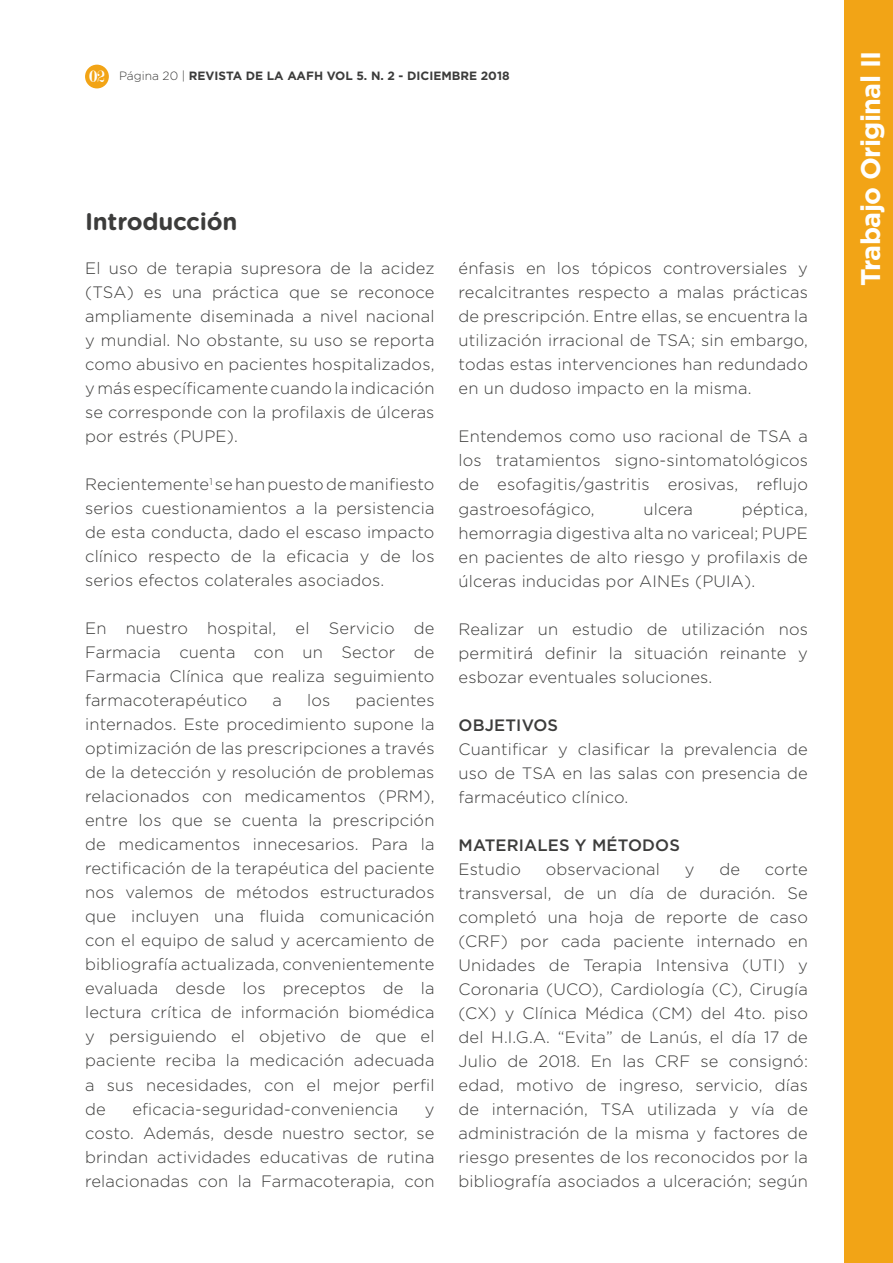
<style>
.page{position:relative;width:893px;height:1263px;background:#fff}
.page>*{position:absolute;margin:0;border:0;box-sizing:border-box;transform-origin:0 0}
.t1{font:700 27px "Gotham";letter-spacing:-.025em;color:#fff}
.t2{font:700 24px "Gotham Rounded";letter-spacing:-.01em;color:#3c3c3b}
.t3{font:300 16.5px/24px "Gotham";letter-spacing:.01em;color:#3c3c3b;text-align:justify}
.t4{font:500 16.5px "Gotham";letter-spacing:.01em;color:#3c3c3b}
.t5{font:700 12px "Gotham";color:#3c3c3b}
.s1{font-family:"Modern";font-weight:400;font-size:18px;color:#fff}
.s2{font-weight:300}
</style>
<div class="page">
<div style="left:85px;top:65px;width:24px;height:23px;background:#f2a416;border-radius:50%"></div>
<div style="left:844px;top:0;width:49px;height:1263px;background:#f2a416"></div>
<p class="t5" style="left:89px;top:68px;width:422px"><span class="s1">02</span> <span class="s2">Página 20 |</span> REVISTA DE LA AAFH VOL 5. N. 2 - DICIEMBRE 2018</p>
<h2 class="t2" style="left:85px;top:203px;width:154px">Introducción</h2>
<p class="t3" style="left:85px;top:256px;width:351px">El uso de terapia supresora de la acidez (TSA) es una práctica que se reconoce ampliamente diseminada a nivel nacional y mundial. No obstante, su uso se reporta como abusivo en pacientes hospitalizados, y más específicamente cuando la indicación se corresponde con la profilaxis de úlceras por estrés (PUPE).</p>
<p class="t3" style="left:85px;top:472px;width:351px">Recientemente<sup>1</sup> se han puesto de manifiesto serios cuestionamientos a la persistencia de esta conducta, dado el escaso impacto clínico respecto de la eficacia y de los serios efectos colaterales asociados.</p>
<p class="t3" style="left:85px;top:616px;width:351px">En nuestro hospital, el Servicio de Farmacia cuenta con un Sector de Farmacia Clínica que realiza seguimiento farmacoterapéutico</p>
<p class="t3" style="left:272px;top:688px;width:11px">a</p>
<p class="t3" style="left:307px;top:688px;width:25px">los</p>
<p class="t3" style="left:85px;top:688px;width:351px;text-indent:270px">pacientes internados. Este procedimiento supone la optimización de las prescripciones a través de la detección y resolución de problemas relacionados con medicamentos (PRM), entre los que se cuenta la prescripción de medicamentos innecesarios. Para la rectificación de la terapéutica del paciente nos valemos de métodos estructurados que incluyen una fluida comunicación con el equipo de salud y acercamiento de bibliografía actualizada, convenientemente evaluada desde los preceptos de la lectura crítica de información biomédica y persiguiendo el objetivo de que el paciente reciba la medicación adecuada a sus necesidades, con el mejor perfil de</p>
<p class="t3" style="left:132px;top:1096px;width:267px">eficacia-seguridad-conveniencia</p>
<p class="t3" style="left:85px;top:1096px;width:351px;text-indent:340px">y costo. Además, desde nuestro sector, se brindan actividades educativas de rutina relacionadas con la Farmacoterapia, con</p>
<p class="t3" style="left:459px;top:256px;width:351px">énfasis en los tópicos controversiales y recalcitrantes respecto a malas prácticas de prescripción. Entre ellas, se encuentra la utilización irracional de TSA; sin embargo, todas estas intervenciones han redundado en un dudoso impacto en la misma.</p>
<p class="t3" style="left:459px;top:424px;width:351px">Entendemos como uso racional de TSA a los tratamientos signo-sintomatológicos de esofagitis/gastritis erosivas, reflujo gastroesofágico,</p>
<p class="t3" style="left:643px;top:496px;width:51px">ulcera</p>
<p class="t3" style="left:459px;top:496px;width:351px;text-indent:283px">péptica, hemorragia digestiva alta no variceal; PUPE en pacientes de alto riesgo y profilaxis de úlceras inducidas por AINEs (PUIA).</p>
<p class="t3" style="left:459px;top:616px;width:351px">Realizar un estudio de utilización nos permitirá definir la situación reinante y esbozar eventuales soluciones.</p>
<p class="t4" style="left:459px;top:714px;width:101px">OBJETIVOS</p>
<p class="t3" style="left:459px;top:736px;width:351px">Cuantificar y clasificar la prevalencia de uso de TSA en las salas con presencia de farmacéutico clínico.</p>
<p class="t4" style="left:459px;top:834px;width:223px">MATERIALES Y MÉTODOS</p>
<p class="t3" style="left:459px;top:856px;width:64px">Estudio</p>
<p class="t3" style="left:546px;top:856px;width:116px">observacional</p>
<p class="t3" style="left:685px;top:856px;width:11px">y</p>
<p class="t3" style="left:719px;top:856px;width:22px">de</p>
<p class="t3" style="left:459px;top:856px;width:351px;text-indent:306px">corte transversal, de un día de duración. Se completó una hoja de reporte de caso (CRF) por cada paciente internado en Unidades de Terapia Intensiva (UTI) y Coronaria (UCO), Cardiología (C), Cirugía (CX) y Clínica Médica (CM) del 4to. piso del H.I.G.A. “Evita” de Lanús, el día 17 de Julio de 2018. En las CRF se consignó: edad, motivo de ingreso, servicio, días de internación, TSA utilizada y vía de administración de la misma y factores de riesgo presentes de los reconocidos por la bibliografía asociados a ulceración; según</p>
<h1 class="t1" style="left:853px;top:286px;width:236px;rotate:-90deg">Trabajo Original II</h1>
</div>
